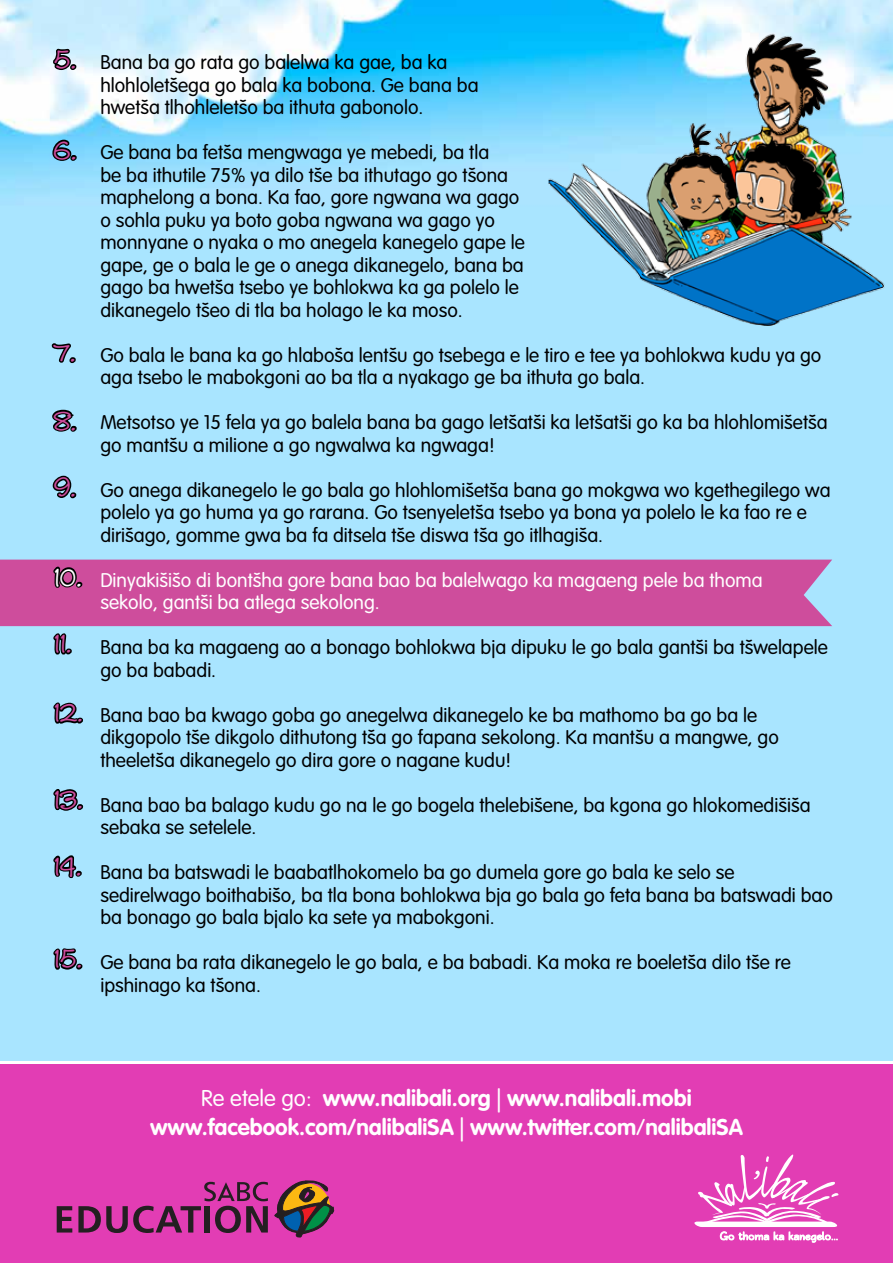
<style>
.page{position:relative;width:893px;height:1263px;background:#fff}
.page>*{position:absolute;margin:0;border:0;box-sizing:border-box;transform-origin:0 0}
.t1{font:700 31.5px/69.2px "Wendy LP Std";color:#ce4d9c}
.t2{font:700 31.5px "Wendy LP Std";color:#fff}
.t3{font:700 22.5px/28.5px "VAG Rounded Std";color:#fff;text-align:center}
.t4{font:300 19.5px/22.5px "VAG Rounded Std";color:#000}
.t5{font:300 19.5px/22.5px "VAG Rounded Std";color:#fff}
.s1{font-weight:300}
</style>
<div class="page">
<img style="left:0;top:0;width:893px;height:1061px">
<div style="left:0;top:560px;width:832px;height:66px;background:#ce4d9c"></div>
<div style="left:0;top:1063px;width:893px;height:200px;background:#e23db4"></div>
<svg style="left:57px;top:1206px;width:15px;height:26px"></svg>
<svg style="left:78px;top:1182px;width:190px;height:51px"></svg>
<svg style="left:274px;top:1180px;width:60px;height:58px"></svg>
<img style="left:549px;top:30px;width:344px;height:296px">
<hr style="left:0;top:1062px;width:893px;height:2px;background:#fff">
<svg style="left:51px;top:474px;width:27px;height:26px"></svg>
<svg style="left:52px;top:560px;width:32px;height:29px"></svg>
<svg style="left:52px;top:627px;width:21px;height:29px"></svg>
<svg style="left:52px;top:696px;width:33px;height:29px"></svg>
<svg style="left:52px;top:783px;width:33px;height:29px"></svg>
<svg style="left:52px;top:849px;width:31px;height:30px"></svg>
<svg style="left:52px;top:942px;width:32px;height:29px"></svg>
<svg style="left:50px;top:342px;width:27px;height:23px"></svg>
<svg style="left:51px;top:138px;width:27px;height:24px"></svg>
<svg style="left:52px;top:47px;width:26px;height:25px"></svg>
<svg style="left:50px;top:408px;width:29px;height:25px"></svg>
<svg style="left:694px;top:1154px;width:145px;height:89px"></svg>
<h1 class="t1" style="left:54px;top:25px;width:23px">5.</h1>
<h1 class="t1" style="left:54px;top:116px;width:24px">6.</h1>
<h1 class="t1" style="left:54px;top:318px;width:23px">7.</h1>
<h1 class="t1" style="left:54px;top:387px;width:24px">8.</h1>
<h1 class="t1" style="left:54px;top:453px;width:23px">9.</h1>
<h1 class="t2" style="left:54px;top:558px;width:29px">10.</h1>
<h1 class="t1" style="left:54px;top:609px;width:30px">11.<br>12.</h1>
<h1 class="t1" style="left:54px;top:766px;width:30px;line-height:66.6px">13.<br>14.</h1>
<h1 class="t1" style="left:54px;top:925px;width:29px">15.</h1>
<p class="t4" style="left:100px;top:52px;width:380px">Bana ba go rata go balelwa ka gae, ba ka hlohloletšega go bala ka bobona. Ge bana ba hwetša tlhohleletšo ba ithuta gabonolo.</p>
<p class="t4" style="left:100px;top:142px;width:426px">Ge bana ba fetša mengwaga ye mebedi, ba tla<br>be ba ithutile 75% ya dilo tše ba ithutago go tšona maphelong a bona. Ka fao, gore ngwana wa gago o sohla puku ya boto goba ngwana wa gago yo monnyane o nyaka o mo anegela kanegelo gape le gape, ge o bala le ge o anega dikanegelo, bana ba gago ba hwetša tsebo ye bohlokwa ka ga polelo le dikanegelo tšeo di tla ba holago le ka moso.</p>
<p class="t4" style="left:100px;top:344px;width:723px">Go bala le bana ka go hlaboša lentšu go tsebega e le tiro e tee ya bohlokwa kudu ya go aga tsebo le mabokgoni ao ba tla a nyakago ge ba ithuta go bala.</p>
<p class="t4" style="left:100px;top:412px;width:729px">Metsotso ye 15 fela ya go balela bana ba gago letšatši ka letšatši go ka ba hlohlomišetša go mantšu a milione a go ngwalwa ka ngwaga!</p>
<p class="t4" style="left:100px;top:479px;width:732px">Go anega dikanegelo le go bala go hlohlomišetša bana go mokgwa wo kgethegilego wa polelo ya go huma ya go rarana. Go tsenyeletša tsebo ya bona ya polelo le ka fao re e dirišago, gomme gwa ba fa ditsela tše diswa tša go itlhagiša.</p>
<p class="t5" style="left:100px;top:569px;width:664px">Dinyakišišo di bontšha gore bana bao ba balelwago ka magaeng pele ba thoma sekolo, gantši ba atlega sekolong.</p>
<p class="t4" style="left:100px;top:637px;width:729px">Bana ba ka magaeng ao a bonago bohlokwa bja dipuku le go bala gantši ba tšwelapele go ba babadi.</p>
<p class="t4" style="left:100px;top:704px;width:680px">Bana bao ba kwago goba go anegelwa dikanegelo ke ba mathomo ba go ba le dikgopolo tše dikgolo dithutong tša go fapana sekolong. Ka mantšu a mangwe, go theeletša dikanegelo go dira gore o nagane kudu!</p>
<p class="t4" style="left:100px;top:794px;width:712px">Bana bao ba balago kudu go na le go bogela thelebišene, ba kgona go hlokomedišiša sebaka se setelele.</p>
<p class="t4" style="left:100px;top:862px;width:734px">Bana ba batswadi le baabatlhokomelo ba go dumela gore go bala ke selo se sedirelwago boithabišo, ba tla bona bohlokwa bja go bala go feta bana ba batswadi bao ba bonago go bala bjalo ka sete ya mabokgoni.</p>
<p class="t4" style="left:100px;top:952px;width:692px">Ge bana ba rata dikanegelo le go bala, e ba babadi. Ka moka re boeletša dilo tše re ipshinago ka tšona.</p>
<p class="t3" style="left:150px;top:1085px;width:594px"><span class="s1">Re etele go:</span> www.nalibali.org <span class="s1">|</span> www.nalibali.mobi www.facebook.com/nalibaliSA <span class="s1">|</span> www.twitter.com<span class="s1">/</span>nalibaliSA</p>
</div>
